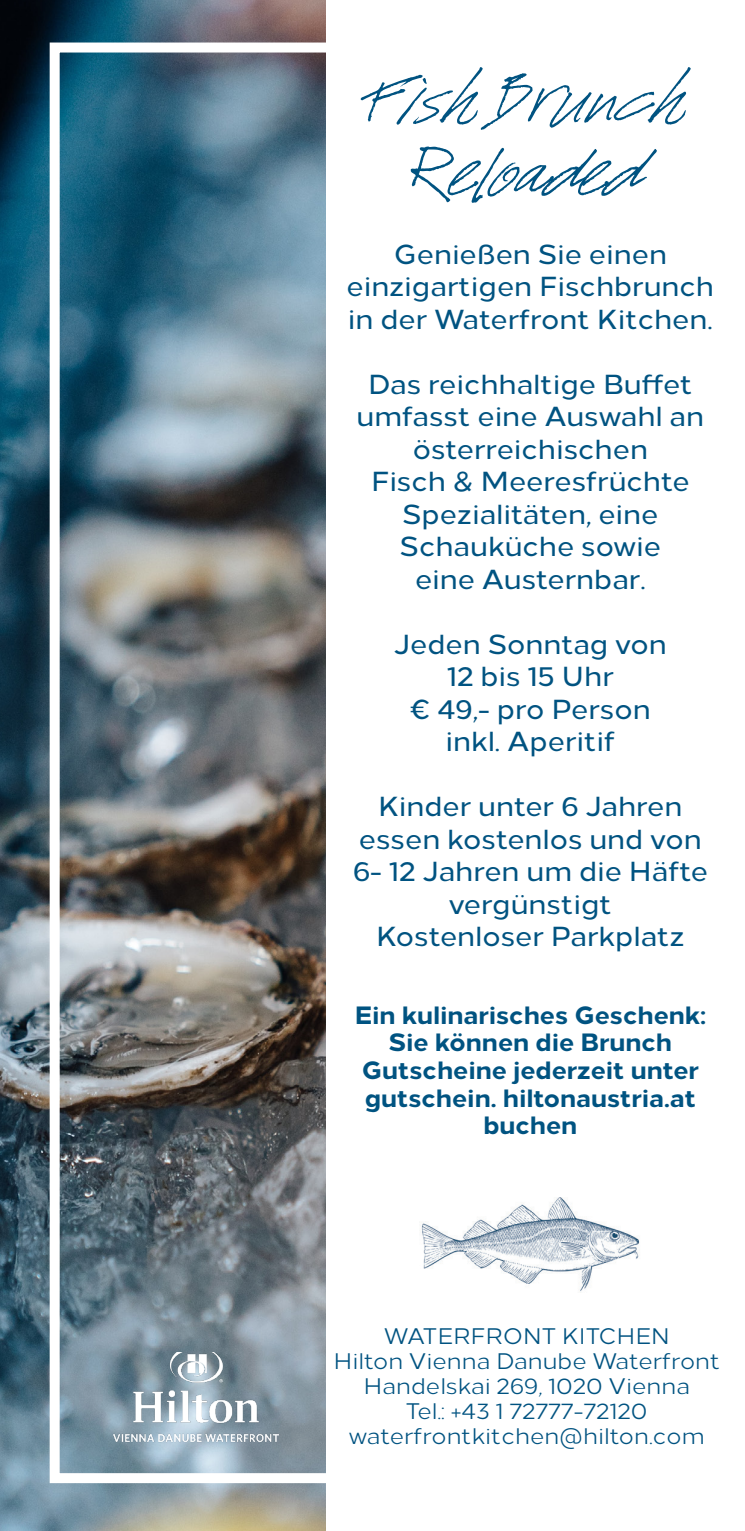
<style>
.page{position:relative;width:745px;height:1531px;background:#fff}
.page>*{position:absolute;margin:0;border:0;box-sizing:border-box;transform-origin:0 0}
.t1{font:60px "Ocalla Hand BTN";color:#005381}
.t2{font:500 27.5px/32.5px "Loew";color:#005381}
.t3{font:800 25px "Loew";color:#005381}
.t4{font:22.5px "Loew";color:#005381}
</style>
<div class="page">
<img style="left:0;top:0;width:325px;height:1531px">
<img style="left:50px;top:43px;width:276px;height:1440px">
<img style="left:421px;top:1197px;width:219px;height:95px">
<img style="left:90px;top:1352px;width:192px;height:138px">
<p class="t1" style="left:365px;top:46px;width:323px">Fish Brunch</p>
<p class="t1" style="left:409px;top:118px;width:235px">Reloaded</p>
<p class="t2" style="left:393px;top:235px;width:275px">Genießen Sie einen</p>
<p class="t2" style="left:346px;top:268px;width:369px">einzigartigen Fischbrunch</p>
<p class="t2" style="left:347px;top:300px;width:366px">in der Waterfront Kitchen.</p>
<p class="t2" style="left:368px;top:365px;width:326px">Das reichhaltige Buffet</p>
<p class="t2" style="left:356px;top:398px;width:349px">umfasst eine Auswahl an</p>
<p class="t2" style="left:412px;top:430px;width:237px">österreichischen</p>
<p class="t2" style="left:371px;top:463px;width:320px">Fisch &amp; Meeresfrüchte</p>
<p class="t2" style="left:399px;top:495px;width:263px">Spezialitäten, eine<br>Schauküche sowie</p>
<p class="t2" style="left:415px;top:560px;width:232px">eine Austernbar.</p>
<p class="t2" style="left:393px;top:625px;width:274px">Jeden Sonntag von</p>
<p class="t2" style="left:446px;top:658px;width:168px">12 bis 15 Uhr</p>
<p class="t2" style="left:409px;top:690px;width:242px">€ 49,- pro Person</p>
<p class="t2" style="left:445px;top:723px;width:171px">inkl. Aperitif</p>
<p class="t2" style="left:378px;top:788px;width:306px">Kinder unter 6 Jahren</p>
<p class="t2" style="left:352px;top:820px;width:356px;text-align:center">essen kostenlos und von<br>6- 12 Jahren um die Häfte vergünstigt</p>
<p class="t2" style="left:376px;top:918px;width:310px">Kostenloser Parkplatz</p>
<p class="t3" style="left:354px;top:994px;width:352px">Ein kulinarisches Geschenk:</p>
<p class="t3" style="left:388px;top:1022px;width:285px">Sie können die Brunch</p>
<p class="t3" style="left:361px;top:1049px;width:338px">Gutscheine jederzeit unter</p>
<p class="t3" style="left:364px;top:1077px;width:332px">gutschein. hiltonaustria.at</p>
<p class="t3" style="left:483px;top:1104px;width:95px">buchen</p>
<p class="t4" style="left:383px;top:1318px;width:287px">WATERFRONT KITCHEN</p>
<p class="t4" style="left:333px;top:1343px;width:388px">Hilton Vienna Danube Waterfront</p>
<p class="t4" style="left:363px;top:1368px;width:328px">Handelskai 269, 1020 Vienna</p>
<p class="t4" style="left:406px;top:1393px;width:243px">Tel.: +43 1 72777-72120</p>
<p class="t4" style="left:348px;top:1418px;width:357px">waterfrontkitchen@hilton.com</p>
</div>
